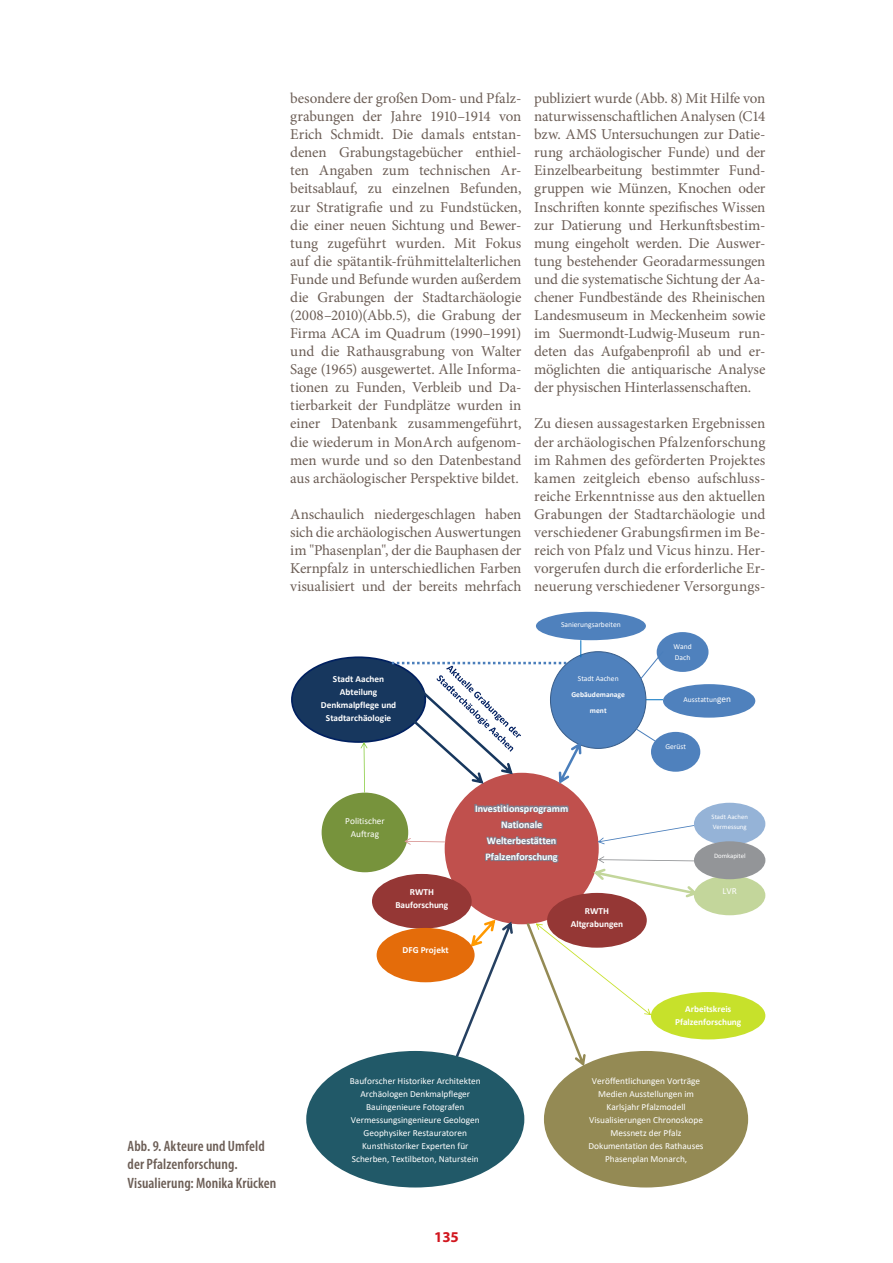
<style>
.page{position:relative;width:893px;height:1263px;background:#fff}
.page>*{position:absolute;margin:0;border:0;box-sizing:border-box;transform-origin:0 0}
.Text{font:15px/18px "Minion Pro";letter-spacing:-.005em;color:#6c5e56;text-align:justify}
.Bildunterschrift{font:600 condensed 15px/18px "Myriad Pro";letter-spacing:.005em;color:#6c5e56}
.t1{font:700 15px "Myriad Pro";color:#d1161e}
.t2{font:700 10.05px/16.4px "Calibri";color:#fff;text-align:center}
.t3{font:9.3px/13px "Calibri";color:#fff;text-align:center}
.t4{font:700 9.3px/13px "Calibri";color:#fff;text-align:center}
.t5{font:7.65px/10.6px "Calibri";color:#fff}
.t6{font:700 7.65px/15.6px "Calibri";color:#fff;text-align:center}
.t7{font:6.75px/9.4px "Calibri";letter-spacing:-.005em;color:#fff}
.s1{font-weight:400}
.s2{font-size:9.3px}
</style>
<div class="page">
<div style="left:445px;top:774px;width:153px;height:149px;background:#c0504d;border-radius:50%"></div>
<img style="left:474px;top:803px;width:95px;height:11px">
<img style="left:501px;top:820px;width:43px;height:9px">
<img style="left:486px;top:836px;width:71px;height:9px">
<img style="left:485px;top:852px;width:74px;height:11px">
<div style="left:292px;top:657px;width:133px;height:85px;background:#17375e;border-radius:50%"></div>
<div style="left:291px;top:656px;width:135px;height:87px;border:2px solid #002060;border-radius:50%"></div>
<div style="left:548px;top:894px;width:98px;height:53px;background:#953735;border-radius:50%"></div>
<div style="left:373px;top:875px;width:98px;height:53px;background:#953735;border-radius:50%"></div>
<div style="left:372px;top:874px;width:100px;height:55px;border:2px solid #953735;border-radius:50%"></div>
<div style="left:550px;top:652px;width:96px;height:96px;background:#4f81bd;border-radius:50%"></div>
<div style="left:536px;top:612px;width:110px;height:28px;background:#4f81bd;border-radius:50%"></div>
<div style="left:657px;top:632px;width:51px;height:40px;background:#4f81bd;border-radius:50%"></div>
<div style="left:663px;top:684px;width:92px;height:34px;background:#4f81bd;border-radius:50%"></div>
<div style="left:651px;top:732px;width:49px;height:40px;background:#4f81bd;border-radius:50%"></div>
<svg style="left:639px;top:650px;width:25px;height:31px"></svg>
<svg style="left:646px;top:699px;width:17px;height:1px"></svg>
<svg style="left:635px;top:727px;width:23px;height:16px"></svg>
<svg style="left:392px;top:640px;width:189px;height:144px"></svg>
<div style="left:322px;top:793px;width:86px;height:79px;background:#77933c;border-radius:50%"></div>
<svg style="left:361px;top:742px;width:6px;height:51px"></svg>
<svg style="left:404px;top:838px;width:42px;height:7px"></svg>
<div style="left:694px;top:803px;width:71px;height:42px;background:#95b3d7;border-radius:50%"></div>
<div style="left:694px;top:875px;width:71px;height:40px;background:#c3d69b;border-radius:50%"></div>
<div style="left:694px;top:841px;width:71px;height:38px;background:#939598;border-radius:50%"></div>
<svg style="left:593px;top:856px;width:105px;height:41px"></svg>
<svg style="left:598px;top:825px;width:96px;height:19px"></svg>
<div style="left:377px;top:928px;width:98px;height:54px;background:#e46c0a;border-radius:50%"></div>
<div style="left:651px;top:992px;width:114px;height:47px;background:#c7e12b;border-radius:50%"></div>
<svg style="left:526px;top:923px;width:125px;height:143px"></svg>
<svg style="left:443px;top:920px;width:70px;height:167px"></svg>
<div style="left:306px;top:1051px;width:218px;height:136px;background:#215968;border-radius:50%"></div>
<div style="left:544px;top:1051px;width:204px;height:136px;background:#948a54;border-radius:50%"></div>
<p class="Text" style="left:290px;top:89px;width:233px">besondere der großen Dom- und Pfalz&shy;grabungen der Jahre 1910–1914 von Erich Schmidt. Die damals entstan&shy;denen Grabungstagebücher enthiel&shy;ten Angaben zum technischen Ar&shy;beitsablauf, zu einzelnen Befunden, zur Stratigrafie und zu Fundstücken, die einer neuen Sichtung und Bewer&shy;tung zugeführt wurden. Mit Fokus auf die spätantik-frühmittelalterlichen Funde und Befunde wurden außerdem die Grabungen der Stadtarchäologie (2008–2010)(Abb.5), die Grabung der Firma ACA im Quadrum (1990–1991) und die Rathausgrabung von Walter Sage (1965) ausgewertet. Alle Informa&shy;tionen zu Funden, Verbleib und Da&shy;tierbarkeit der Fundplätze wurden in einer Datenbank zusammengeführt, die wiederum in MonArch aufgenom&shy;men wurde und so den Datenbestand aus archäologischer Perspektive bildet.</p>
<p class="Text" style="left:290px;top:505px;width:233px">Anschaulich niedergeschlagen haben sich die archäologischen Auswertungen im "Phasenplan", der die Bauphasen der Kernpfalz in unterschiedlichen Farben visualisiert und der bereits mehrfach</p>
<p class="t4" style="left:321px;top:673px;width:77px">Stadt Aachen<br>Abteilung<br>Denkmalpflege und<br>Stadtarchäologie</p>
<p class="Text" style="left:534px;top:89px;width:233px">publiziert wurde (Abb. 8) Mit Hilfe von naturwissenschaftlichen Analysen (C14 bzw. AMS Untersuchungen zur Datie&shy;rung archäologischer Funde) und der Einzelbearbeitung bestimmter Fund&shy;gruppen wie Münzen, Knochen oder Inschriften konnte spezifisches Wissen zur Datierung und Herkunftsbestim&shy;mung eingeholt werden. Die Auswer&shy;tung bestehender Georadarmessungen und die systematische Sichtung der Aa&shy;chener Fundbestände des Rheinischen Landesmuseum in Meckenheim sowie im Suermondt-Ludwig-Museum run&shy;deten das Aufgabenprofil ab und er&shy;möglichten die antiquarische Analyse der physischen Hinterlassenschaften.</p>
<p class="Text" style="left:534px;top:415px;width:233px">Zu diesen aussagestarken Ergebnissen der archäologischen Pfalzenforschung im Rahmen des geförderten Projektes kamen zeitgleich ebenso aufschluss&shy;reiche Erkenntnisse aus den aktuellen Grabungen der Stadtarchäologie und verschiedener Grabungsfirmen im Be&shy;reich von Pfalz und Vicus hinzu. Her&shy;vorgerufen durch die erforderliche Er&shy;neuerung verschiedener Versorgungs-</p>
<p class="t5" style="left:561px;top:619px;width:61px">Sanierungsarbeiten</p>
<p class="t6" style="left:571px;top:671px;width:55px"><span class="s1">Stadt Aachen<br></span>Gebäudemanage</p>
<p class="t6" style="left:590px;top:703px;width:18px">ment</p>
<p class="t5" style="left:673px;top:641px;width:20px">Wand<br>Dach</p>
<p class="t5" style="left:683px;top:694px;width:49px">Ausstattun<span class="s2">gen</span></p>
<p class="t5" style="left:665px;top:741px;width:22px">Gerüst</p>
<p class="Bildunterschrift" style="left:128px;top:1138px;width:139px">Abb. 9. Akteure und Umfeld der Pfalzenforschung.</p>
<p class="Bildunterschrift" style="left:128px;top:1174px;width:150px">Visualierung: Monika Krücken</p>
<p class="t2" style="left:475px;top:800px;width:95px">Investitionsprogramm<br>Nationale<br>Welterbestätten<br>Pfalzenforschung</p>
<p class="t3" style="left:345px;top:814px;width:41px">Politischer<br>Auftrag</p>
<p class="t7" style="left:712px;top:812px;width:38px">Stadt Aachen<br>Vermessung</p>
<p class="t7" style="left:714px;top:851px;width:33px">Domkapitel</p>
<p class="t4" style="left:395px;top:885px;width:54px">RWTH<br>Bauforschung</p>
<p class="t4" style="left:403px;top:943px;width:48px">DFG Projekt</p>
<p class="t4" style="left:571px;top:904px;width:54px">RWTH<br>Altgrabungen</p>
<p class="t3" style="left:723px;top:884px;width:16px">LVR</p>
<p class="t4" style="left:675px;top:1002px;width:68px">Arbeitskreis<br>Pfalzenforschung</p>
<p class="t3" style="left:350px;top:1074px;width:132px">Bauforscher Historiker Architekten<br>Archäologen Denkmalpfleger<br>Bauingenieure Fotografen<br>Vermessungsingenieure Geologen<br>Geophysiker Restauratoren<br>Kunsthistoriker Experten für<br>Scherben, Textilbeton, Naturstein</p>
<p class="t3" style="left:588px;top:1074px;width:117px">Veröffentlichungen Vorträge<br>Medien Ausstellungen im<br>Karlsjahr Pfalzmodell<br>Visualisierungen Chronoskope<br>Messnetz der Pfalz<br>Dokumentation des Rathauses<br>Phasenplan Monarch,</p>
<p class="t1" style="left:434px;top:1227px;width:26px">135</p>
</div>
